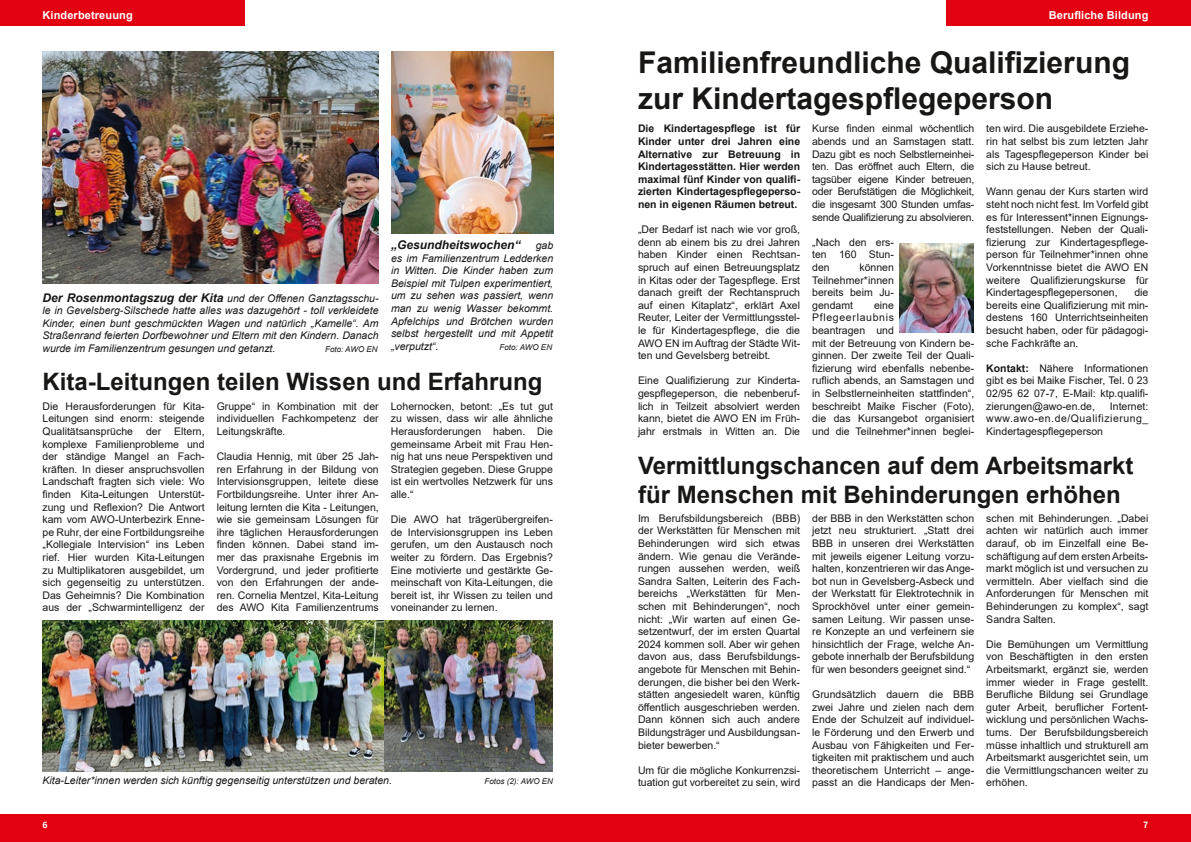
<style>
.page{position:relative;width:1191px;height:842px;background:#fff}
.page>*{position:absolute;margin:0;border:0;box-sizing:border-box;transform-origin:0 0}
.t1{font:700 30px/36px "Arial";color:#181716}
.t2{font:700 24px/28.8px "Arial";color:#181716}
.t3{font:italic 700 12px "Arial";color:#181716}
.t4{font:700 11px "Arial";letter-spacing:.01em;color:#fff}
.t5{font:10.5px/12.6px "Arial";color:#181716;text-align:justify}
.t6{font:italic 10.5px/12.6px "Arial";color:#181716;text-align:justify}
.t7{font:700 10.5px/12.6px "Arial";color:#181716;text-align:justify}
.t8{font:700 9px "AWO Fago Office";color:#fff}
.t9{font:italic 8px "Arial";color:#181716}
.s1{font-weight:700}
.s2{font-weight:700;font-size:12px}
</style>
<div class="page">
<div style="left:0;top:814px;width:1191px;height:28px;background:#e30211"></div>
<div style="left:0;top:0;width:245px;height:26px;background:#e30211"></div>
<div style="left:946px;top:0;width:245px;height:26px;background:#e30211"></div>
<img style="left:43px;top:621px;width:510px;height:150px">
<img style="left:43px;top:51px;width:335px;height:232px">
<img style="left:391px;top:51px;width:162px;height:182px">
<img style="left:899px;top:243px;width:74px;height:90px">
<p class="t4" style="left:43px;top:8px;width:92px">Kinderbetreuung</p>
<p class="t4" style="left:1048px;top:8px;width:101px">Berufliche Bildung</p>
<h1 class="t1" style="left:638px;top:45px;width:493px">Familienfreundliche Qualifizierung zur Kindertagespflegeperson</h1>
<p class="t7" style="left:638px;top:122px;width:164px">Die Kindertagespflege ist für Kinder unter drei Jahren eine Alternative zur Betreuung in Kindertagesstätten. Hier werden maximal fünf Kinder von qualifi&shy;zierten Kindertagespflegeperso&shy;nen in eigenen Räumen betreut.</p>
<p class="t5" style="left:638px;top:223px;width:164px">„Der Bedarf ist nach wie vor groß, denn ab einem bis zu drei Jahren haben Kinder einen Rechtsan&shy;spruch auf einen Betreuungsplatz in Kitas oder der Tagespflege. Erst danach greift der Rechtanspruch auf einen Kitaplatz“, erklärt Axel Reuter, Leiter der Vermittlungsstel&shy;le für Kindertagespflege, die die AWO EN im Auftrag der Städte Wit&shy;ten und Gevelsberg betreibt.</p>
<p class="t5" style="left:638px;top:374px;width:164px">Eine Qualifizierung zur Kinderta&shy;gespflegeperson, die nebenberuf&shy;lich in Teilzeit absolviert werden kann, bietet die AWO EN im Früh&shy;jahr erstmals in Witten an. Die</p>
<p class="t5" style="left:812px;top:122px;width:164px">Kurse finden einmal wöchentlich abends und an Samstagen statt.<br>Dazu gibt es noch Selbstlerneinhei&shy;ten. Das eröffnet auch Eltern, die tagsüber eigene Kinder betreuen, oder Berufstätigen die Möglichkeit, die insgesamt 300 Stunden umfas&shy;sende Qualifizierung zu absolvieren.</p>
<p class="t5" style="left:812px;top:236px;width:83px">„Nach den ers&shy;ten 160 Stun&shy;den</p>
<p class="t5" style="left:986px;top:122px;width:164px">ten wird. Die ausgebildete Erziehe&shy;rin hat selbst bis zum letzten Jahr als Tagespflegeperson Kinder bei sich zu Hause betreut.</p>
<p class="t5" style="left:986px;top:185px;width:164px">Wann genau der Kurs starten wird steht noch nicht fest. Im Vorfeld gibt es für Interessent*innen Eignungs&shy;feststellungen. Neben der Quali&shy;fizierung zur Kindertagespflege&shy;person für Teilnehmer*innen ohne Vorkenntnisse bietet die AWO EN weitere Qualifizierungskurse für Kindertagespflegepersonen,</p>
<p class="t3" style="left:391px;top:237px;width:131px">„Gesundheitswochen“</p>
<p class="t6" style="left:391px;top:239px;width:164px;text-indent:145px">gab es im Familienzentrum Ledderken in Witten. Die Kinder haben zum Beispiel mit Tulpen experimentiert, um zu sehen was passiert, wenn man zu wenig Wasser bekommt.<br>Apfelchips und Brötchen wurden selbst hergestellt und mit Appetit „verputzt“.</p>
<p class="t5" style="left:812px;top:261px;width:83px;text-indent:47px">können Teilnehmer*innen bereits beim Ju&shy;gendamt</p>
<p class="t5" style="left:986px;top:286px;width:164px;text-indent:148px">die bereits eine Qualifizierung mit min&shy;destens 160 Unterrichtseinheiten besucht haben, oder für pädagogi&shy;sche Fachkräfte an.</p>
<p class="t5" style="left:986px;top:362px;width:164px"><span class="s1">Kontakt:</span> Nähere Informationen gibt es bei Maike Fischer, Tel. 0 23<br>02/95 62 07-7, E-Mail: ktp.qualifi&shy;zierungen@awo-en.de,</p>
<p class="t6" style="left:43px;top:292px;width:337px"><span class="s2">Der Rosenmontagszug der Kita</span> und der Offenen Ganztagsschu&shy;le in Gevelsberg-Silschede hatte alles was dazugehört - toll verkleidete Kinder, einen bunt geschmückten Wagen und natürlich „Kamelle“. Am Straßenrand feierten Dorfbewohner und Eltern mit den Kindern. Danach wurde im Familienzentrum gesungen und getanzt.</p>
<p class="t5" style="left:812px;top:299px;width:164px;text-align:left;text-indent:62px">eine<br>Pflegeerlaubnis<br>beantragen und<br>mit der Betreuung von Kindern be&shy;ginnen. Der zweite Teil der Quali&shy;fizierung wird ebenfalls nebenbe&shy;ruflich abends, an Samstagen und in Selbstlerneinheiten stattfinden“, beschreibt Maike Fischer (Foto), die das Kursangebot organisiert und die Teilnehmer*innen beglei-</p>
<p class="t9" style="left:499px;top:342px;width:54px">Foto: AWO EN</p>
<p class="t9" style="left:325px;top:344px;width:54px">Foto: AWO EN</p>
<h2 class="t2" style="left:42px;top:367px;width:501px">Kita-Leitungen teilen Wissen und Erfahrung</h2>
<p class="t5" style="left:43px;top:400px;width:164px">Die Herausforderungen für Kita-Leitungen sind enorm: steigende Qualitätsansprüche der Eltern, komplexe Familienprobleme und der ständige Mangel an Fach&shy;kräften. In dieser anspruchsvollen Landschaft fragten sich viele: Wo finden Kita-Leitungen Unterstüt&shy;zung und Reflexion? Die Antwort kam vom AWO-Unterbezirk Enne&shy;pe Ruhr, der eine Fortbildungsreihe „Kollegiale Intervision“ ins Leben rief. Hier wurden Kita-Leitungen zu Multiplikatoren ausgebildet, um sich gegenseitig zu unterstützen.<br>Das Geheimnis? Die Kombination aus der „Schwarmintelligenz der</p>
<p class="t5" style="left:217px;top:400px;width:164px">Gruppe“ in Kombination mit der individuellen Fachkompetenz der Leitungskräfte.</p>
<p class="t5" style="left:986px;top:400px;width:164px;text-indent:124px">Internet: www.awo-en.de/Qualifizierung_ Kindertagespflegeperson</p>
<p class="t5" style="left:391px;top:400px;width:164px">Lohernocken, betont: „Es tut gut zu wissen, dass wir alle ähnliche Herausforderungen haben. Die gemeinsame Arbeit mit Frau Hen&shy;nig hat uns neue Perspektiven und Strategien gegeben. Diese Gruppe ist ein wertvolles Netzwerk für uns alle.“</p>
<p class="t5" style="left:391px;top:513px;width:164px">Die AWO hat trägerübergreifen&shy;de Intervisionsgruppen ins Leben gerufen, um den Austausch noch weiter zu fördern. Das Ergebnis?<br>Eine motivierte und gestärkte Ge&shy;meinschaft von Kita-Leitungen, die bereit ist, ihr Wissen zu teilen und voneinander zu lernen.</p>
<p class="t5" style="left:638px;top:512px;width:164px">Im Berufsbildungsbereich (BBB) der Werkstätten für Menschen mit Behinderungen wird sich etwas ändern. Wie genau die Verände&shy;rungen aussehen werden, weiß Sandra Salten, Leiterin des Fach&shy;bereichs „Werkstätten für Men&shy;schen mit Behinderungen“, noch nicht: „Wir warten auf einen Ge&shy;setzentwurf, der im ersten Quartal 2024 kommen soll. Aber wir gehen davon aus, dass Berufsbildungs&shy;angebote für Menschen mit Behin&shy;derungen, die bisher bei den Werk&shy;stätten angesiedelt waren, künftig öffentlich ausgeschrieben werden.<br>Dann können sich auch andere Bildungsträger und Ausbildungsan&shy;bieter bewerben.“</p>
<p class="t5" style="left:638px;top:764px;width:164px">Um für die mögliche Konkurrenzsi&shy;tuation gut vorbereitet zu sein, wird</p>
<p class="t5" style="left:217px;top:450px;width:164px">Claudia Hennig, mit über 25 Jah&shy;ren Erfahrung in der Bildung von Intervisionsgruppen, leitete diese Fortbildungsreihe. Unter ihrer An&shy;leitung lernten die Kita - Leitungen, wie sie gemeinsam Lösungen für ihre täglichen Herausforderungen finden können. Dabei stand im&shy;mer das praxisnahe Ergebnis im Vordergrund, und jeder profitierte von den Erfahrungen der ande&shy;ren. Cornelia Mentzel, Kita-Leitung des AWO Kita Familienzentrums</p>
<h2 class="t2" style="left:638px;top:451px;width:497px">Vermittlungschancen auf dem Arbeitsmarkt für Menschen mit Behinderungen erhöhen</h2>
<p class="t5" style="left:812px;top:512px;width:164px">der BBB in den Werkstätten schon jetzt neu strukturiert. „Statt drei BBB in unseren drei Werkstätten mit jeweils eigener Leitung vorzu&shy;halten, konzentrieren wir das Ange&shy;bot nun in Gevelsberg-Asbeck und der Werkstatt für Elektrotechnik in Sprockhövel unter einer gemein&shy;samen Leitung. Wir passen unse&shy;re Konzepte an und verfeinern sie hinsichtlich der Frage, welche An&shy;gebote innerhalb der Berufsbildung für wen besonders geeignet sind.“</p>
<p class="t5" style="left:812px;top:688px;width:164px">Grundsätzlich dauern die BBB zwei Jahre und zielen nach dem Ende der Schulzeit auf individuel&shy;le Förderung und den Erwerb und Ausbau von Fähigkeiten und Fer&shy;tigkeiten mit praktischem und auch theoretischem Unterricht – ange&shy;passt an die Handicaps der Men-</p>
<p class="t5" style="left:986px;top:512px;width:164px">schen mit Behinderungen. „Dabei achten wir natürlich auch immer darauf, ob im Einzelfall eine Be&shy;schäftigung auf dem ersten Arbeits&shy;markt möglich ist und versuchen zu vermitteln. Aber vielfach sind die Anforderungen für Menschen mit Behinderungen zu komplex“, sagt Sandra Salten.</p>
<p class="t5" style="left:986px;top:638px;width:164px">Die Bemühungen um Vermittlung von Beschäftigten in den ersten Arbeitsmarkt, ergänzt sie, werden immer wieder in Frage gestellt.<br>Berufliche Bildung sei Grundlage guter Arbeit, beruflicher Fortent&shy;wicklung und persönlichen Wachs&shy;tums. Der Berufsbildungsbereich müsse inhaltlich und strukturell am Arbeitsmarkt ausgerichtet sein, um die Vermittlungschancen weiter zu erhöhen.</p>
<p class="t6" style="left:43px;top:775px;width:351px">Kita-Leiter*innen werden sich künftig gegenseitig unterstützen und beraten.</p>
<p class="t9" style="left:484px;top:776px;width:70px">Fotos (2): AWO EN</p>
<p class="t8" style="left:43px;top:819px;width:7px">6</p>
<p class="t8" style="left:1143px;top:819px;width:7px">7</p>
</div>
